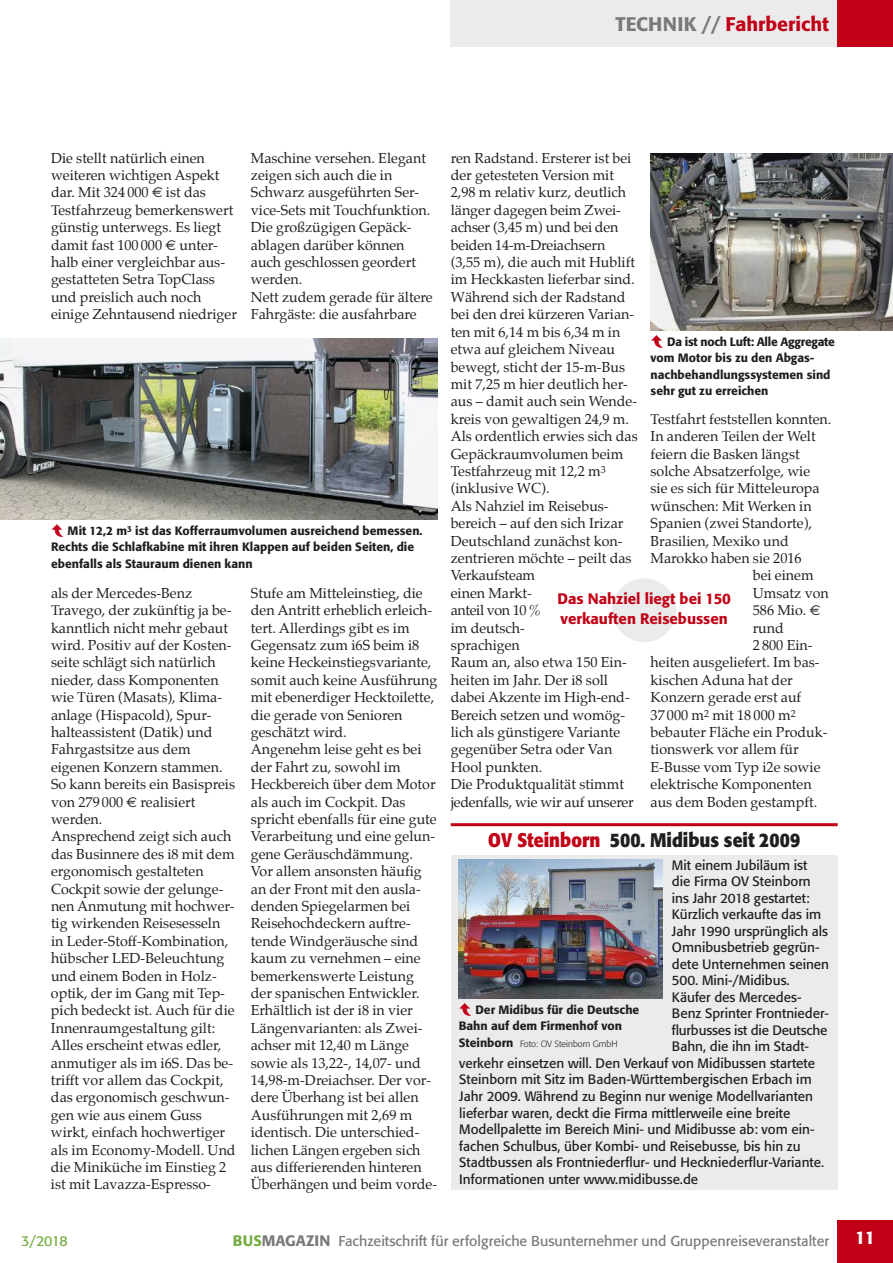
<style>
.page{position:relative;width:893px;height:1263px;background:#fff}
.page>*{position:absolute;margin:0;border:0;box-sizing:border-box;transform-origin:0 0}
.t1{font:700 19.5px "Formata";color:#1f1f1e;scale:.9 1}
.t2{font:500 19.5px "Formata";color:#c10016}
.t3{font:500 18px "Formata";color:#fff}
.t4{font:500 15px/19.5px "Formata";color:#c10016}
.t5{font:14.25px/17.4px "Palatino";color:#1f1f1e}
.t6{font:14.25px "Formata";color:#797978}
.t7{font:14.25px "Formata";color:#74ac3f}
.t8{font:13.5px "Formata";color:#1f1f1e}
.t9{font:500 12px/16.5px "Formata";color:#1f1f1e}
.t10{font:300 9px "Formata";color:#1f1f1e}
.s1{color:#797978}
.s2{font-family:"Euro Sans"}
.s3{color:#c10016}
.s4{font-weight:500;font-size:12px}
.s5{font-weight:500;font-size:15px;color:#74ac3f}
.s6{font-weight:500;font-size:15px}
</style>
<div class="page">
<div style="left:838px;top:1220px;width:55px;height:43px;background:#c10016"></div>
<div style="left:451px;top:0;width:442px;height:47px;background:#ebebeb"></div>
<div style="left:838px;top:0;width:55px;height:47px;background:#c10016"></div>
<div style="left:612px;top:578px;width:64px;height:64px;background:#ebebeb;border-radius:50%"></div>
<img style="left:0;top:339px;width:438px;height:181px">
<img style="left:651px;top:153px;width:242px;height:177px">
<svg style="left:52px;top:524px;width:11px;height:13px"></svg>
<svg style="left:651px;top:335px;width:12px;height:13px"></svg>
<div style="left:451px;top:855px;width:387px;height:335px;background:#ebebeb"></div>
<hr style="left:451px;top:823px;width:387px;height:3px;background:#c10016">
<img style="left:459px;top:859px;width:204px;height:139px">
<svg style="left:459px;top:1003px;width:12px;height:13px"></svg>
<h1 class="t2" style="left:616px;top:16px;width:215px"><span class="s1">TECHNIK //</span> Fahrbericht</h1>
<p class="t5" style="left:51px;top:150px;width:187px">Die stellt natürlich einen weiteren wichtigen Aspekt dar. Mit 324 000 <span class="s2">€</span> ist das<br>Testfahrzeug bemerkenswert günstig unterwegs. Es liegt damit fast 100 000 <span class="s2">€</span> unter&shy;halb einer vergleichbar aus&shy;gestatteten Setra TopClass und preislich auch noch einige Zehntausend niedriger</p>
<p class="t5" style="left:251px;top:150px;width:183px">Maschine versehen. Elegant zeigen sich auch die in<br>Schwarz ausgeführten Ser&shy;vice-Sets mit Touchfunktion.<br>Die großzügigen Gepäck&shy;ablagen darüber können auch geschlossen geordert werden.<br>Nett zudem gerade für ältere<br>Fahrgäste: die ausfahrbare</p>
<p class="t9" style="left:51px;top:523px;width:373px;text-indent:17px">Mit 12,2 m<sup>3</sup> ist das Kofferraumvolumen ausreichend bemessen.<br>Rechts die Schlafkabine mit ihren Klappen auf beiden Seiten, die ebenfalls als Stauraum dienen kann</p>
<p class="t5" style="left:51px;top:585px;width:186px">als der Mercedes-Benz<br>Travego, der zukünftig ja be&shy;kanntlich nicht mehr gebaut wird. Positiv auf der Kosten&shy;seite schlägt sich natürlich nieder, dass Komponenten wie Türen (Masats), Klima&shy;anlage (Hispacold), Spur&shy;halteassistent (Datik) und<br>Fahrgastsitze aus dem eigenen Konzern stammen.<br>So kann bereits ein Basispreis von 279 000 <span class="s2">€</span> realisiert werden.<br>Ansprechend zeigt sich auch das Businnere des i8 mit dem ergonomisch gestalteten<br>Cockpit sowie der gelunge&shy;nen Anmutung mit hochwer&shy;tig wirkenden Reisesesseln in Leder-Stoff-Kombination, hübscher LED-Beleuchtung und einem Boden in Holz&shy;optik, der im Gang mit Tep&shy;pich bedeckt ist. Auch für die<br>Innenraumgestaltung gilt:<br>Alles erscheint etwas edler, anmutiger als im i6S. Das be&shy;trifft vor allem das Cockpit, das ergonomisch geschwun&shy;gen wie aus einem Guss wirkt, einfach hochwertiger als im Economy-Modell. Und die Miniküche im Einstieg 2 ist mit Lavazza-Espresso-</p>
<p class="t5" style="left:251px;top:585px;width:188px">Stufe am Mitteleinstieg, die den Antritt erheblich erleich&shy;tert. Allerdings gibt es im<br>Gegensatz zum i6S beim i8 keine Heckeinstiegsvariante, somit auch keine Ausführung mit ebenerdiger Hecktoilette, die gerade von Senioren geschätzt wird.<br>Angenehm leise geht es bei der Fahrt zu, sowohl im<br>Heckbereich über dem Motor als auch im Cockpit. Das spricht ebenfalls für eine gute<br>Verarbeitung und eine gelun&shy;gene Geräuschdämmung.<br>Vor allem ansonsten häufig an der Front mit den ausla&shy;denden Spiegelarmen bei<br>Reisehochdeckern auftre&shy;tende Windgeräusche sind kaum zu vernehmen – eine bemerkenswerte Leistung der spanischen Entwickler.<br>Erhältlich ist der i8 in vier<br>Längenvarianten: als Zwei&shy;achser mit 12,40 m Länge sowie als 13,22-, 14,07- und<br>14,98-m-Dreiachser. Der vor&shy;dere Überhang ist bei allen<br>Ausführungen mit 2,69 m identisch. Die unterschied&shy;lichen Längen ergeben sich aus differierenden hinteren<br>Überhängen und beim vorde-</p>
<p class="t5" style="left:451px;top:150px;width:188px">ren Radstand. Ersterer ist bei der getesteten Version mit<br>2,98 m relativ kurz, deutlich länger dagegen beim Zwei&shy;achser (3,45 m) und bei den beiden 14-m-Dreiachsern (3,55 m), die auch mit Hublift im Heckkasten lieferbar sind.<br>Während sich der Radstand bei den drei kürzeren Varian&shy;ten mit 6,14 m bis 6,34 m in etwa auf gleichem Niveau bewegt, sticht der 15-m-Bus mit 7,25 m hier deutlich her&shy;aus – damit auch sein Wende&shy;kreis von gewaltigen 24,9 m.<br>Als ordentlich erwies sich das<br>Gepäckraumvolumen beim<br>Testfahrzeug mit 12,2 m<sup>3 </sup>(inklusive WC).<br>Als Nahziel im Reisebus&shy;bereich – auf den sich Irizar<br>Deutschland zunächst kon&shy;zentrieren möchte – peilt das<br>Verkaufsteam<br>einen Markt-<br>anteil von 10 %<br>im deutsch-<br>sprachigen<br>Raum an, also etwa 150 Ein&shy;heiten im Jahr. Der i8 soll dabei Akzente im High-end-<br>Bereich setzen und womög&shy;lich als günstigere Variante gegenüber Setra oder Van<br>Hool punkten.<br>Die Produktqualität stimmt jedenfalls, wie wir auf unserer</p>
<p class="t9" style="left:651px;top:334px;width:186px;text-indent:17px">Da ist noch Luft: Alle Aggregate vom Motor bis zu den Abgas&shy;nachbehandlungssystemen sind sehr gut zu erreichen</p>
<p class="t5" style="left:651px;top:411px;width:182px">Testfahrt feststellen konnten.</p>
<p class="t5" style="left:651px;top:428px;width:167px">In anderen Teilen der Welt</p>
<p class="t5" style="left:651px;top:446px;width:151px">feiern die Basken längst</p>
<p class="t5" style="left:651px;top:463px;width:161px">solche Absatzerfolge, wie</p>
<p class="t5" style="left:651px;top:481px;width:170px">sie es sich für Mitteleuropa</p>
<p class="t5" style="left:651px;top:498px;width:163px">wünschen: Mit Werken in</p>
<p class="t5" style="left:651px;top:515px;width:163px">Spanien (zwei Standorte),</p>
<p class="t5" style="left:651px;top:533px;width:140px">Brasilien, Mexiko und</p>
<p class="t5" style="left:651px;top:550px;width:153px">Marokko haben sie 2016</p>
<p class="t5" style="left:753px;top:568px;width:62px">bei einem</p>
<p class="t5" style="left:753px;top:585px;width:78px">Umsatz von</p>
<p class="t5" style="left:753px;top:602px;width:69px">586 Mio. <span class="s2">€</span></p>
<p class="t5" style="left:753px;top:620px;width:33px">rund</p>
<p class="t5" style="left:753px;top:637px;width:61px">2 800 Ein-</p>
<p class="t5" style="left:651px;top:655px;width:171px">heiten ausgeliefert. Im bas-</p>
<p class="t5" style="left:651px;top:672px;width:144px">kischen Aduna hat der</p>
<p class="t5" style="left:651px;top:689px;width:152px">Konzern gerade erst auf</p>
<p class="t5" style="left:651px;top:707px;width:147px">37 000 m<sup>2</sup> mit 18 000 m<sup>2</sup></p>
<p class="t5" style="left:651px;top:724px;width:178px">bebauter Fläche ein Produk-</p>
<p class="t5" style="left:651px;top:742px;width:150px">tionswerk vor allem für</p>
<p class="t5" style="left:651px;top:759px;width:171px">E-Busse vom Typ i2e sowie</p>
<p class="t5" style="left:651px;top:776px;width:163px">elektrische Komponenten</p>
<p class="t5" style="left:651px;top:794px;width:168px">aus dem Boden gestampft.</p>
<p class="t4" style="left:558px;top:590px;width:175px">Das Nahziel liegt bei 150 verkauften Reisebussen</p>
<h1 class="t1" style="left:488px;top:832px;width:348px"><span class="s3">OV Steinborn</span> 500. Midibus seit 2009</h1>
<p class="t8" style="left:672px;top:859px;width:137px">Mit einem Jubiläum ist</p>
<p class="t8" style="left:672px;top:876px;width:140px">die Firma OV Steinborn</p>
<p class="t8" style="left:672px;top:892px;width:139px">ins Jahr 2018 gestartet:</p>
<p class="t8" style="left:672px;top:909px;width:151px">Kürzlich verkaufte das im</p>
<p class="t8" style="left:672px;top:925px;width:158px">Jahr 1990 ursprünglich als</p>
<p class="t8" style="left:672px;top:942px;width:149px">Omnibusbetrieb gegrün-</p>
<p class="t8" style="left:672px;top:958px;width:159px">dete Unternehmen seinen</p>
<p class="t8" style="left:672px;top:975px;width:119px">500. Mini-/Midibus.</p>
<p class="t8" style="left:672px;top:991px;width:131px">Käufer des Mercedes-</p>
<p class="t8" style="left:672px;top:1008px;width:159px">Benz Sprinter Frontnieder-</p>
<p class="t8" style="left:672px;top:1024px;width:157px">flurbusses ist die Deutsche</p>
<p class="t8" style="left:672px;top:1041px;width:139px">Bahn, die ihn im Stadt-</p>
<p class="t8" style="left:459px;top:1057px;width:357px">verkehr einsetzen will. Den Verkauf von Midibussen startete</p>
<p class="t8" style="left:459px;top:1074px;width:354px">Steinborn mit Sitz im Baden-Württembergischen Erbach im</p>
<p class="t8" style="left:459px;top:1090px;width:355px">Jahr 2009. Während zu Beginn nur wenige Modellvarianten</p>
<p class="t8" style="left:459px;top:1107px;width:333px">lieferbar waren, deckt die Firma mittlerweile eine breite</p>
<p class="t8" style="left:459px;top:1123px;width:357px">Modellpalette im Bereich Mini- und Midibusse ab: vom ein-</p>
<p class="t8" style="left:459px;top:1140px;width:343px">fachen Schulbus, über Kombi- und Reisebusse, bis hin zu</p>
<p class="t8" style="left:459px;top:1156px;width:366px">Stadtbussen als Frontniederflur- und Heckniederflur-Variante.</p>
<p class="t8" style="left:459px;top:1173px;width:240px">Informationen unter www.midibusse.de</p>
<p class="t9" style="left:459px;top:1002px;width:182px;text-indent:17px">Der Midibus für die Deutsche<br>Bahn auf dem Firmenhof von</p>
<p class="t10" style="left:459px;top:1039px;width:160px"><span class="s4">Steinborn</span> Foto: OV Steinborn GmbH</p>
<p class="t7" style="left:21px;top:1235px;width:48px">3/2018</p>
<p class="t6" style="left:233px;top:1235px;width:598px"><span class="s5">BUS</span><span class="s6">MAGAZIN</span> Fachzeitschrift für erfolgreiche Busunternehmer und Gruppenreiseveranstalter</p>
<p class="t3" style="left:855px;top:1230px;width:22px">11</p>
</div>
